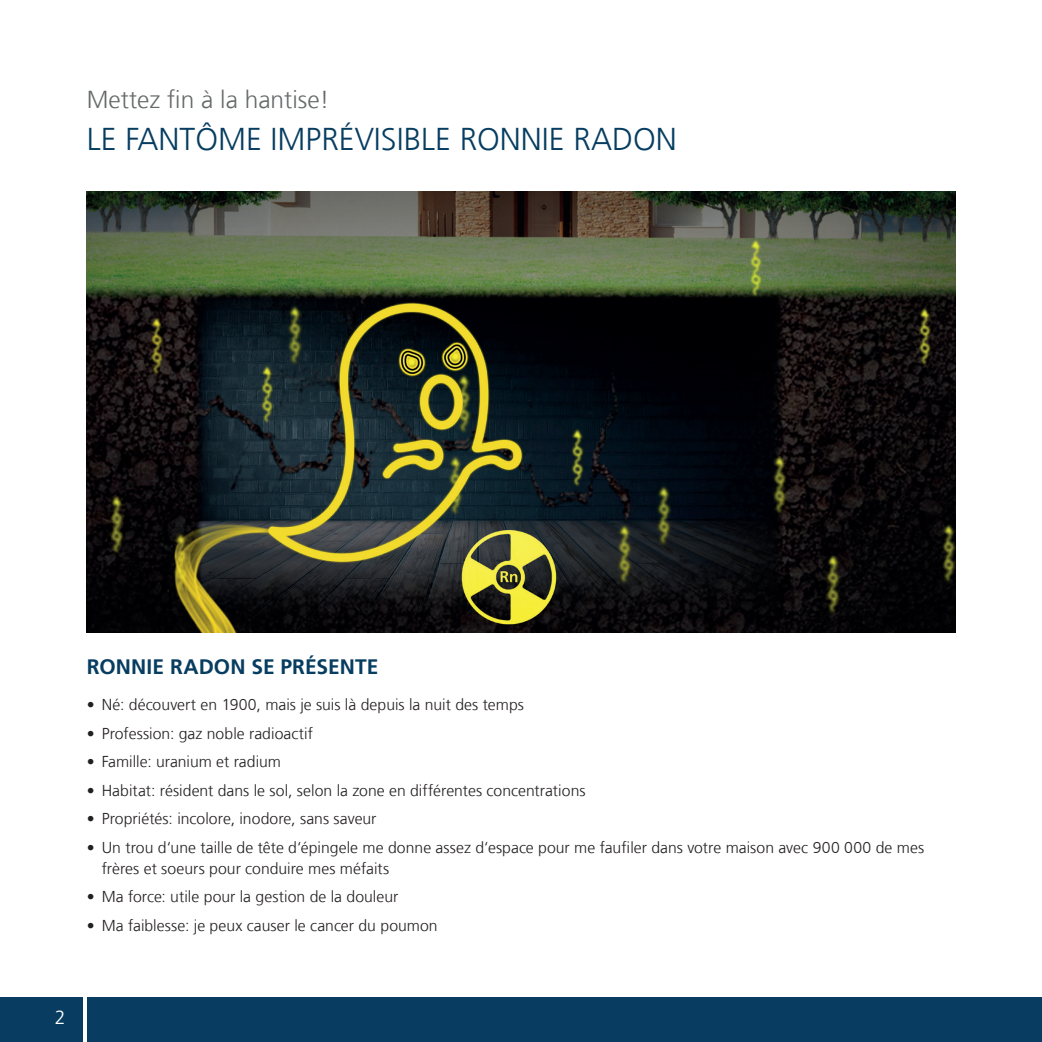
<style>
.page{position:relative;width:1042px;height:1042px;background:#fff}
.page>*{position:absolute;margin:0;border:0;box-sizing:border-box;transform-origin:0 0}
.t1{font:300 31.5px "Frutigerfor Hauff";color:#063d60}
.t2{font:300 24.5px "Frutigerfor Hauff";color:#656969}
.t3{font:700 21px "Frutigerfor Hauff";letter-spacing:.005em;color:#063d60}
.t4{font:300 19.25px "Frutigerfor Hauff";color:#fff}
.t5{font:300 15.75px/21px "Frutigerfor Hauff";letter-spacing:.005em;color:#231f20}
</style>
<div class="page">
<div style="left:0;top:997px;width:1042px;height:45px;background:#083d61"></div>
<hr style="left:83px;top:983px;width:3px;height:59px;background:#fff">
<img style="left:87px;top:192px;width:868px;height:441px">
<h2 class="t2" style="left:87px;top:84px;width:244px">Mettez fin à la hantise!</h2>
<h1 class="t1" style="left:87px;top:120px;width:591px">LE FANTÔME IMPRÉVISIBLE RONNIE RADON</h1>
<h3 class="t3" style="left:87px;top:654px;width:293px">RONNIE RADON SE PRÉSENTE</h3>
<p class="t5" style="left:87px;top:694px;width:439px">• Né: découvert en 1900, mais je suis là depuis la nuit des temps</p>
<p class="t5" style="left:87px;top:723px;width:228px">• Profession: gaz noble radioactif</p>
<p class="t5" style="left:87px;top:751px;width:196px">• Famille: uranium et radium</p>
<p class="t5" style="left:87px;top:779px;width:500px">• Habitat: résident dans le sol, selon la zone en différentes concentrations</p>
<p class="t5" style="left:87px;top:808px;width:291px">• Propriétés: incolore, inodore, sans saveur</p>
<p class="t5" style="left:102px;top:836px;width:824px;text-indent:-15px">• Un trou d‘une taille de tête d‘épingele me donne assez d‘espace pour me faufiler dans votre maison avec 900 000 de mes frères et soeurs pour conduire mes méfaits</p>
<p class="t5" style="left:87px;top:886px;width:313px">• Ma force: utile pour la gestion de la douleur</p>
<p class="t5" style="left:87px;top:914px;width:352px">• Ma faiblesse: je peux causer le cancer du poumon</p>
<p class="t4" style="left:55px;top:1005px;width:12px">2</p>
</div>
